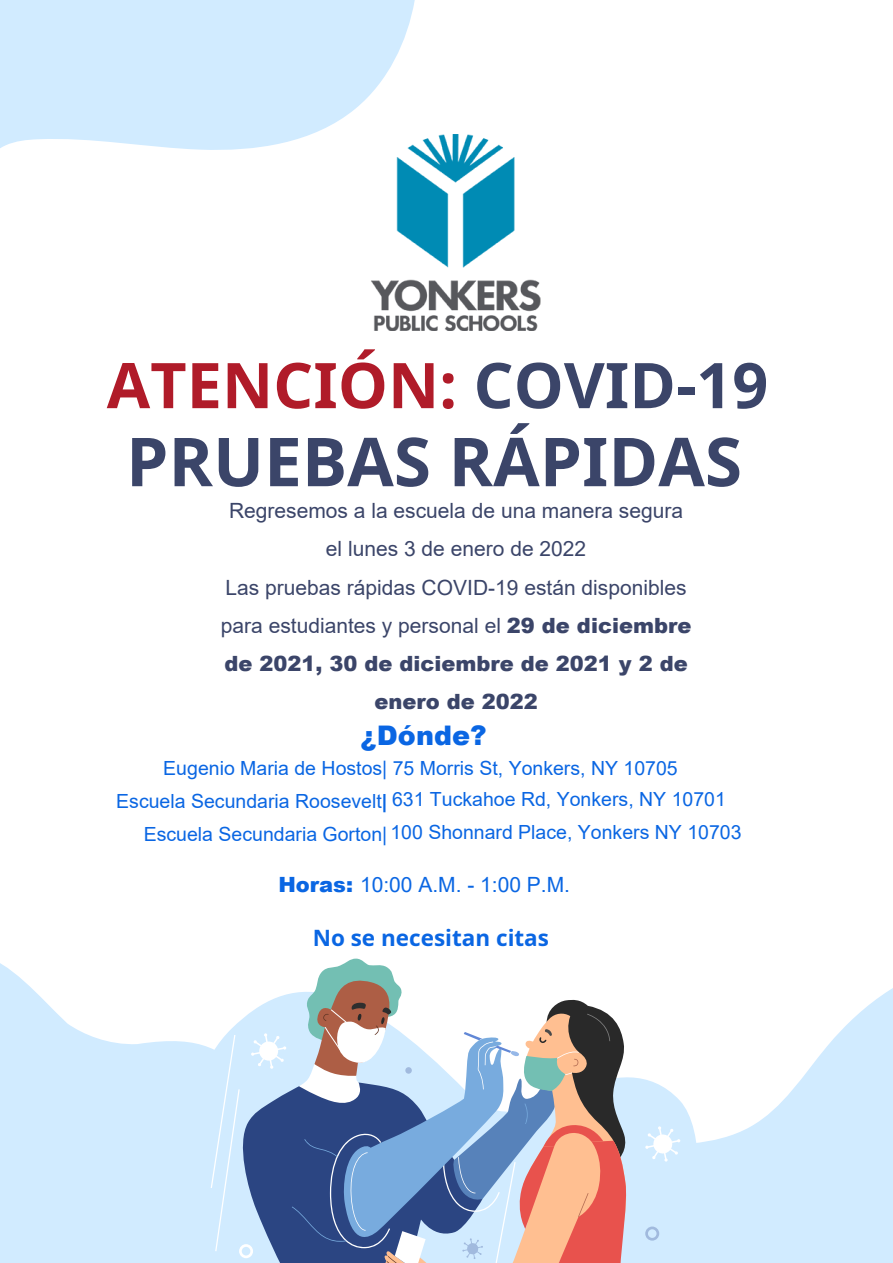
<style>
.page{position:relative;width:893px;height:1263px;background:#fff}
.page>*{position:absolute;margin:0;border:0;box-sizing:border-box;transform-origin:0 0}
.t1{font:700 67.5px "Noto Sans";color:#3b4569}
.t2{font:700 63px "Noto Sans";color:#b01b29}
.t3{font:900 27px "Arial";color:#0a66e3}
.t4{font:700 22.5px "Noto Sans";color:#0a66e3}
.t5{font:21px/38.2px "Arial";color:#3b4569;text-align:center}
.t6{font:21px "Arial";color:#0a66e3}
.t7{font:19.5px/31.7px "Arial";color:#0a66e3;text-align:center}
.s1{color:#3b4569}
.s2{font-weight:900}
.s3{font-weight:700}
</style>
<div class="page">
<svg style="left:0;top:0;width:415px;height:150px;background:#d6edff"></svg>
<img style="left:358px;top:135px;width:183px;height:195px">
<svg style="left:0;top:963px;width:172px;height:300px;fill:#d1ebff"></svg>
<svg style="left:706px;top:988px;width:187px;height:275px;fill:#d1ebff"></svg>
<svg style="left:172px;top:1041px;width:534px;height:222px;fill:#d1ebff"></svg>
<svg style="left:645px;top:1126px;width:35px;height:36px"></svg>
<svg style="left:645px;top:1226px;width:14px;height:14px"></svg>
<svg style="left:211px;top:958px;width:418px;height:305px"></svg>
<h2 class="t2" style="left:107px;top:341px;width:663px">ATENCIÓN: <span class="s1">COVID-19</span></h2>
<h1 class="t1" style="left:126px;top:414px;width:617px">PRUEBAS RÁPIDAS</h1>
<p class="t5" style="left:221px;top:492px;width:472px">Regresemos a la escuela de una manera segura el lunes 3 de enero de 2022<br>Las pruebas rápidas COVID-19 están disponibles para estudiantes y personal el <span class="s2">29 de diciembre de 2021, 30 de diciembre de 2021 y 2 de enero de 2022</span></p>
<p class="t3" style="left:360px;top:715px;width:128px">¿Dónde?</p>
<p class="t7" style="left:116px;top:752px;width:611px">Eugenio Maria de Hostos| 75 Morris St, Yonkers, NY 10705<br>Escuela Secundaria Roosevelt<span class="s3">|</span> 631 Tuckahoe Rd, Yonkers, NY 10701</p>
<p class="t7" style="left:144px;top:818px;width:245px">Escuela Secundaria Gorton|</p>
<p class="t7" style="left:390px;top:816px;width:353px">100 Shonnard Place, Yonkers NY 10703</p>
<p class="t6" style="left:278px;top:870px;width:293px"><span class="s2">Horas:</span> 10:00 A.M. - 1:00 P.M.</p>
<p class="t4" style="left:313px;top:922px;width:238px">No se necesitan citas</p>
</div>
